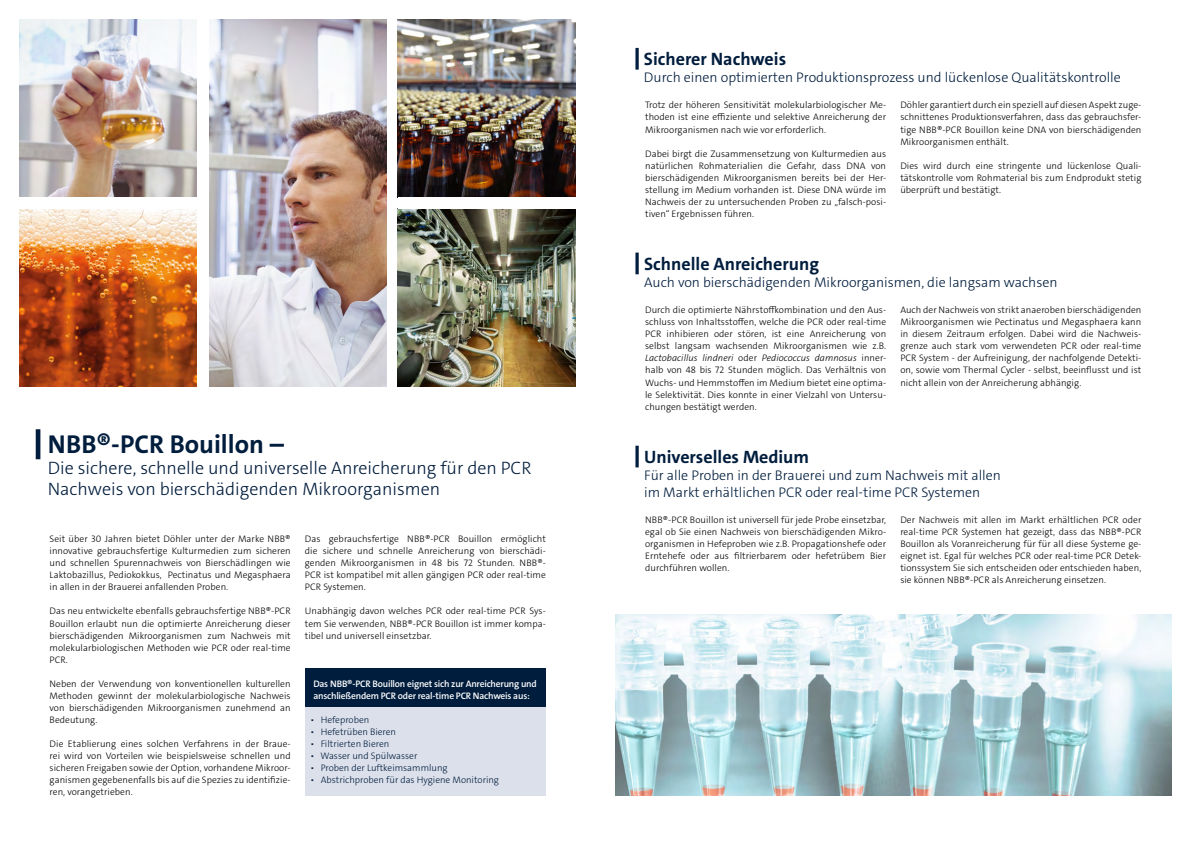
<style>
.page{position:relative;width:1191px;height:842px;background:#fff}
.page>*{position:absolute;margin:0;border:0;box-sizing:border-box;transform-origin:0 0}
.t1{font:700 26px "The Sans C4 s";color:#001d3d}
.t2{font:300 18px/21px "The Sans C4 s";color:#001d3d}
.t3{font:700 18px "The Sans C4 s";color:#001d3d}
.t4{font:300 14px/16.8px "The Sans C4 s";color:#001d3d}
.t5{font:300 9.5px/12px "The Sans C4 s";letter-spacing:.005em;color:#000;text-align:justify}
.t6{font:9.5px "The Sans LP3 Lig";color:#001d3d}
.t7{font:9.5px/12px "The Sans LP6 Se Bld";letter-spacing:-.02em;color:#fff}
.s1{font-style:italic}
</style>
<div class="page">
<img style="left:20px;top:20px;width:366px;height:367px">
<img style="left:20px;top:209px;width:177px;height:178px">
<img style="left:398px;top:20px;width:177px;height:177px">
<img style="left:398px;top:209px;width:177px;height:178px">
<div style="left:17px;top:197px;width:187px;height:12px;background:#fff"></div>
<div style="left:197px;top:12px;width:12px;height:383px;background:#fff"></div>
<img style="left:615px;top:614px;width:556px;height:181px">
<div style="left:305px;top:668px;width:240px;height:40px;background:#001d3d"></div>
<div style="left:305px;top:708px;width:240px;height:88px;background:#dce0eb"></div>
<hr style="left:635px;top:48px;width:3px;height:22px;background:#001d3d">
<hr style="left:635px;top:253px;width:3px;height:21px;background:#001d3d">
<hr style="left:635px;top:446px;width:3px;height:21px;background:#001d3d">
<hr style="left:36px;top:429px;width:4px;height:30px;background:#001d3d">
<h1 class="t1" style="left:48px;top:427px;width:238px">NBB®-PCR Bouillon –</h1>
<h2 class="t2" style="left:48px;top:458px;width:485px">Die sichere, schnelle und universelle Anreicherung für den PCR<br>Nachweis von bierschädigenden Mikroorganismen</h2>
<p class="t5" style="left:50px;top:533px;width:242px">Seit über 30 Jahren bietet Döhler unter der Marke NBB® innovative gebrauchsfertige Kulturmedien zum sicheren und schnellen Spurennachweis von Bierschädlingen wie Laktobazillus, Pediokokkus, Pectinatus und Megasphaera in allen in der Brauerei anfallenden Proben.</p>
<p class="t5" style="left:50px;top:605px;width:242px">Das neu entwickelte ebenfalls gebrauchsfertige NBB®-PCR Bouillon erlaubt nun die optimierte Anreicherung dieser bierschädigenden Mikroorganismen zum Nachweis mit molekularbiologischen Methoden wie PCR oder real-time PCR.</p>
<p class="t5" style="left:50px;top:678px;width:242px">Neben der Verwendung von konventionellen kulturellen Methoden gewinnt der molekularbiologische Nachweis von bierschädigenden Mikroorganismen zunehmend an Bedeutung.</p>
<p class="t5" style="left:50px;top:738px;width:242px">Die Etablierung eines solchen Verfahrens in der Braue&shy;rei wird von Vorteilen wie beispielsweise schnellen und sicheren Freigaben sowie der Option, vorhandene Mikroor&shy;ganismen gegebenenfalls bis auf die Spezies zu identifizie&shy;ren, vorangetrieben.</p>
<p class="t5" style="left:305px;top:533px;width:242px">Das gebrauchsfertige NBB®-PCR Bouillon ermöglicht die sichere und schnelle Anreicherung von bierschädi&shy;genden Mikroorganismen in 48 bis 72 Stunden. NBB®- PCR ist kompatibel mit allen gängigen PCR oder real-time PCR Systemen.</p>
<p class="t5" style="left:305px;top:605px;width:242px">Unabhängig davon welches PCR oder real-time PCR Sys&shy;tem Sie verwenden, NBB®-PCR Bouillon ist immer kompa&shy;tibel und universell einsetzbar.</p>
<p class="t7" style="left:313px;top:678px;width:225px">Das NBB®-PCR Bouillon eignet sich zur Anreicherung und anschließendem PCR oder real-time PCR Nachweis aus:</p>
<p class="t6" style="left:310px;top:714px;width:60px">▪ Hefeproben</p>
<p class="t6" style="left:310px;top:726px;width:87px">▪ Hefetrüben Bieren</p>
<p class="t6" style="left:310px;top:738px;width:80px">▪ Filtrierten Bieren</p>
<p class="t6" style="left:310px;top:750px;width:108px">▪ Wasser und Spülwasser</p>
<p class="t6" style="left:310px;top:762px;width:139px">▪ Proben der Luftkeimsammlung</p>
<p class="t6" style="left:310px;top:774px;width:190px">▪ Abstrichproben für das Hygiene Monitoring</p>
<h2 class="t3" style="left:644px;top:48px;width:144px">Sicherer Nachweis</h2>
<h3 class="t4" style="left:644px;top:69px;width:478px">Durch einen optimierten Produktionsprozess und lückenlose Qualitätskontrolle</h3>
<p class="t5" style="left:645px;top:99px;width:242px">Trotz der höheren Sensitivität molekularbiologischer Me&shy;thoden ist eine effiziente und selektive Anreicherung der Mikroorganismen nach wie vor erforderlich.</p>
<p class="t5" style="left:645px;top:147px;width:242px">Dabei birgt die Zusammensetzung von Kulturmedien aus natürlichen Rohmaterialien die Gefahr, dass DNA von bierschädigenden Mikroorganismen bereits bei der Her&shy;stellung im Medium vorhanden ist. Diese DNA würde im Nachweis der zu untersuchenden Proben zu „falsch-posi&shy;tiven“ Ergebnissen führen.</p>
<p class="t5" style="left:900px;top:99px;width:242px">Döhler garantiert durch ein speziell auf diesen Aspekt zuge&shy;schnittenes Produktionsverfahren, dass das gebrauchsfer&shy;tige NBB®-PCR Bouillon keine DNA von bierschädigenden Mikroorganismen enthält.</p>
<p class="t5" style="left:900px;top:160px;width:242px">Dies wird durch eine stringente und lückenlose Quali&shy;tätskontrolle vom Rohmaterial bis zum Endprodukt stetig überprüft und bestätigt.</p>
<h2 class="t3" style="left:644px;top:252px;width:176px">Schnelle Anreicherung</h2>
<h3 class="t4" style="left:644px;top:274px;width:415px">Auch von bierschädigenden Mikroorganismen, die langsam wachsen</h3>
<p class="t5" style="left:645px;top:304px;width:242px">Durch die optimierte Nährstoffkombination und den Aus&shy;schluss von Inhaltsstoffen, welche die PCR oder real-time PCR inhibieren oder stören, ist eine Anreicherung von selbst langsam wachsenden Mikroorganismen wie z.B.<br><span class="s1">Lactobacillus lindneri</span> oder <span class="s1">Pediococcus damnosus</span> inner&shy;halb von 48 bis 72 Stunden möglich. Das Verhältnis von Wuchs- und Hemmstoffen im Medium bietet eine optima&shy;le Selektivität. Dies konnte in einer Vielzahl von Untersu&shy;chungen bestätigt werden.</p>
<p class="t5" style="left:900px;top:304px;width:242px">Auch der Nachweis von strikt anaeroben bierschädigenden Mikroorganismen wie Pectinatus und Megasphaera kann in diesem Zeitraum erfolgen. Dabei wird die Nachweis&shy;grenze auch stark vom verwendeten PCR oder real-time PCR System - der Aufreinigung, der nachfolgende Detekti&shy;on, sowie vom Thermal Cycler - selbst, beeinflusst und ist nicht allein von der Anreicherung abhängig.</p>
<h2 class="t3" style="left:644px;top:445px;width:166px">Universelles Medium</h2>
<h3 class="t4" style="left:644px;top:467px;width:358px">Für alle Proben in der Brauerei und zum Nachweis mit allen im Markt erhältlichen PCR oder real-time PCR Systemen</h3>
<p class="t5" style="left:645px;top:514px;width:242px">NBB®-PCR Bouillon ist universell für jede Probe einsetzbar, egal ob Sie einen Nachweis von bierschädigenden Mikro&shy;organismen in Hefeproben wie z.B. Propagationshefe oder Erntehefe oder aus filtrierbarem oder hefetrübem Bier durchführen wollen.</p>
<p class="t5" style="left:900px;top:514px;width:242px">Der Nachweis mit allen im Markt erhältlichen PCR oder real-time PCR Systemen hat gezeigt, dass das NBB®-PCR Bouillon als Voranreicherung für für all diese Systeme ge&shy;eignet ist. Egal für welches PCR oder real-time PCR Detek&shy;tionssystem Sie sich entscheiden oder entschieden haben, sie können NBB®-PCR als Anreicherung einsetzen.</p>
</div>
